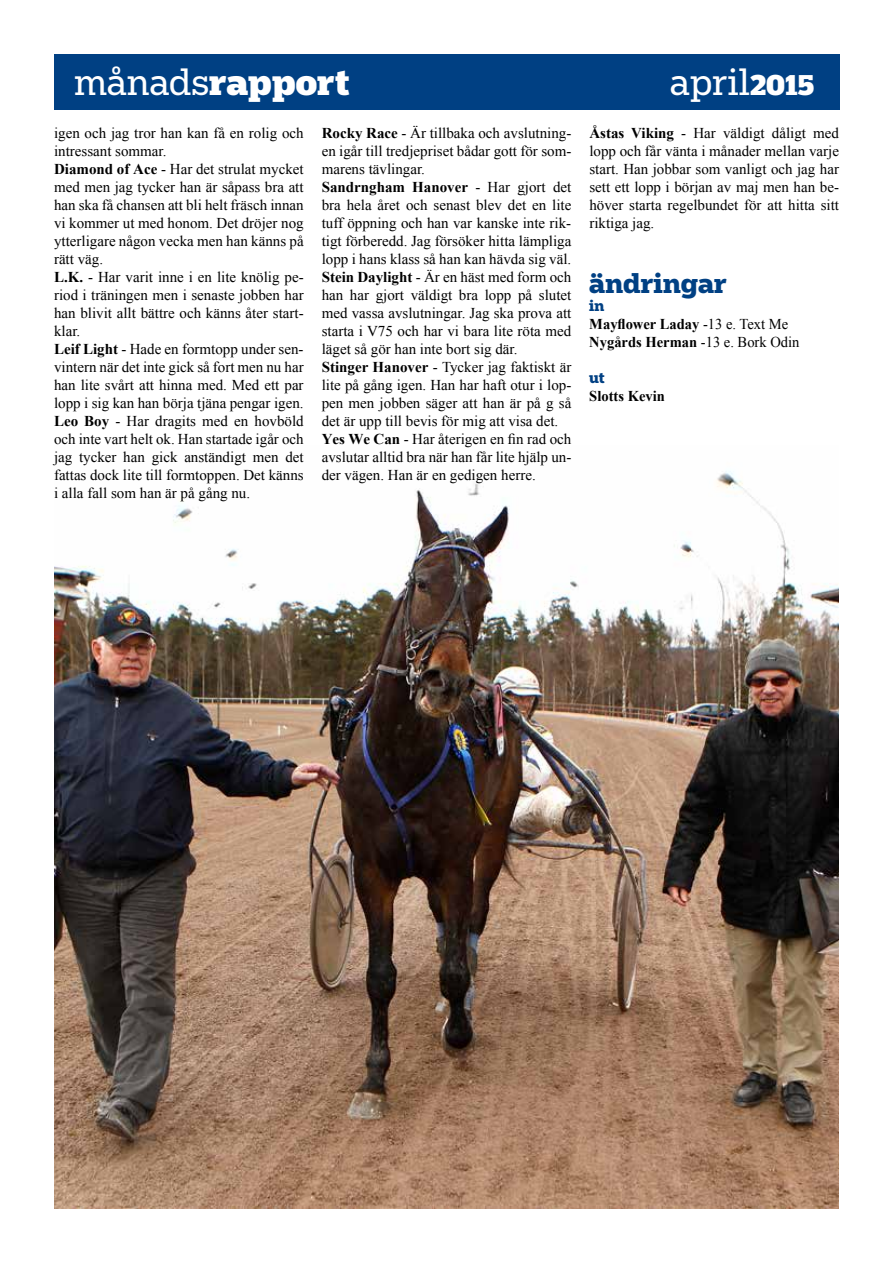
<style>
.page{position:relative;width:893px;height:1263px;background:#fff}
.page>*{position:absolute;margin:0;border:0;box-sizing:border-box;transform-origin:0 0}
.t1{font:900 36px "Popular";color:#fff}
.t2{font:36px "Popular";color:#fff}
.t3{font:700 27px "Popular";color:#004083}
.t4{font:15px/18px "Times New Roman";color:#000}
.t5{font:700 15px/18px "Times New Roman";color:#000}
.t6{font:700 15px "Popular";color:#004083}
.s1{font-weight:400}
.s2{font-weight:900;font-size:27px}
.s3{font-weight:700}
</style>
<div class="page">
<img style="left:54px;top:471px;width:785px;height:738px">
<div style="left:54px;top:54px;width:785px;height:56px;background:#004083"></div>
<h1 class="t1" style="left:75px;top:58px;width:276px"><span class="s1">månads</span>rapport</h1>
<h1 class="t2" style="left:670px;top:59px;width:146px">april<span class="s2">2015</span></h1>
<p class="t4" style="left:54px;top:124px;width:251px">igen och jag tror han kan få en rolig och intressant sommar.<br><span class="s3">Diamond of Ace</span> - Har det strulat mycket med men jag tycker han är såpass bra att han ska få chansen att bli helt fräsch innan vi kommer ut med honom. Det dröjer nog ytterligare någon vecka men han känns på rätt väg.<br><span class="s3">L.K.</span> - Har varit inne i en lite knölig pe&shy;riod i träningen men i senaste jobben har han blivit allt bättre och känns åter start&shy;klar.<br><span class="s3">Leif Light</span> - Hade en formtopp under sen&shy;vintern när det inte gick så fort men nu har han lite svårt att hinna med. Med ett par lopp i sig kan han börja tjäna pengar igen.<br><span class="s3">Leo Boy</span> - Har dragits med en hovböld och inte vart helt ok. Han startade igår och jag tycker han gick anständigt men det fattas dock lite till formtoppen. Det känns i alla fall som han är på gång nu.</p>
<p class="t4" style="left:322px;top:124px;width:251px"><span class="s3">Rocky Race</span> - Är tillbaka och avslutning&shy;en igår till tredjepriset bådar gott för som&shy;marens tävlingar.<br><span class="s3">Sandrngham Hanover</span> - Har gjort det bra hela året och senast blev det en lite tuff öppning och han var kanske inte rik&shy;tigt förberedd. Jag försöker hitta lämpliga lopp i hans klass så han kan hävda sig väl.<br><span class="s3">Stein Daylight</span> - Är en häst med form och han har gjort väldigt bra lopp på slutet med vassa avslutningar. Jag ska prova att starta i V75 och har vi bara lite röta med läget så gör han inte bort sig där.<br><span class="s3">Stinger Hanover</span> - Tycker jag faktiskt är lite på gång igen. Han har haft otur i lop&shy;pen men jobben säger att han är på g så det är upp till bevis för mig att visa det.<br><span class="s3">Yes We Can</span> - Har återigen en fin rad och avslutar alltid bra när han får lite hjälp un&shy;der vägen. Han är en gedigen herre.</p>
<p class="t4" style="left:589px;top:124px;width:251px;text-align:justify"><span class="s3">Åstas Viking</span> - Har väldigt dåligt med lopp och får vänta i månader mellan varje start. Han jobbar som vanligt och jag har sett ett lopp i början av maj men han be&shy;höver starta regelbundet för att hitta sitt riktiga jag.</p>
<h2 class="t3" style="left:589px;top:265px;width:139px">ändringar</h2>
<p class="t6" style="left:589px;top:295px;width:17px">in</p>
<p class="t5" style="left:589px;top:314px;width:212px">Mayflower Laday <span class="s1">-13 e. Text Me<br></span>Nygårds Herman <span class="s1">-13 e. Bork Odin</span></p>
<p class="t6" style="left:589px;top:367px;width:17px">ut</p>
<p class="t5" style="left:589px;top:386px;width:77px">Slotts Kevin</p>
</div>
